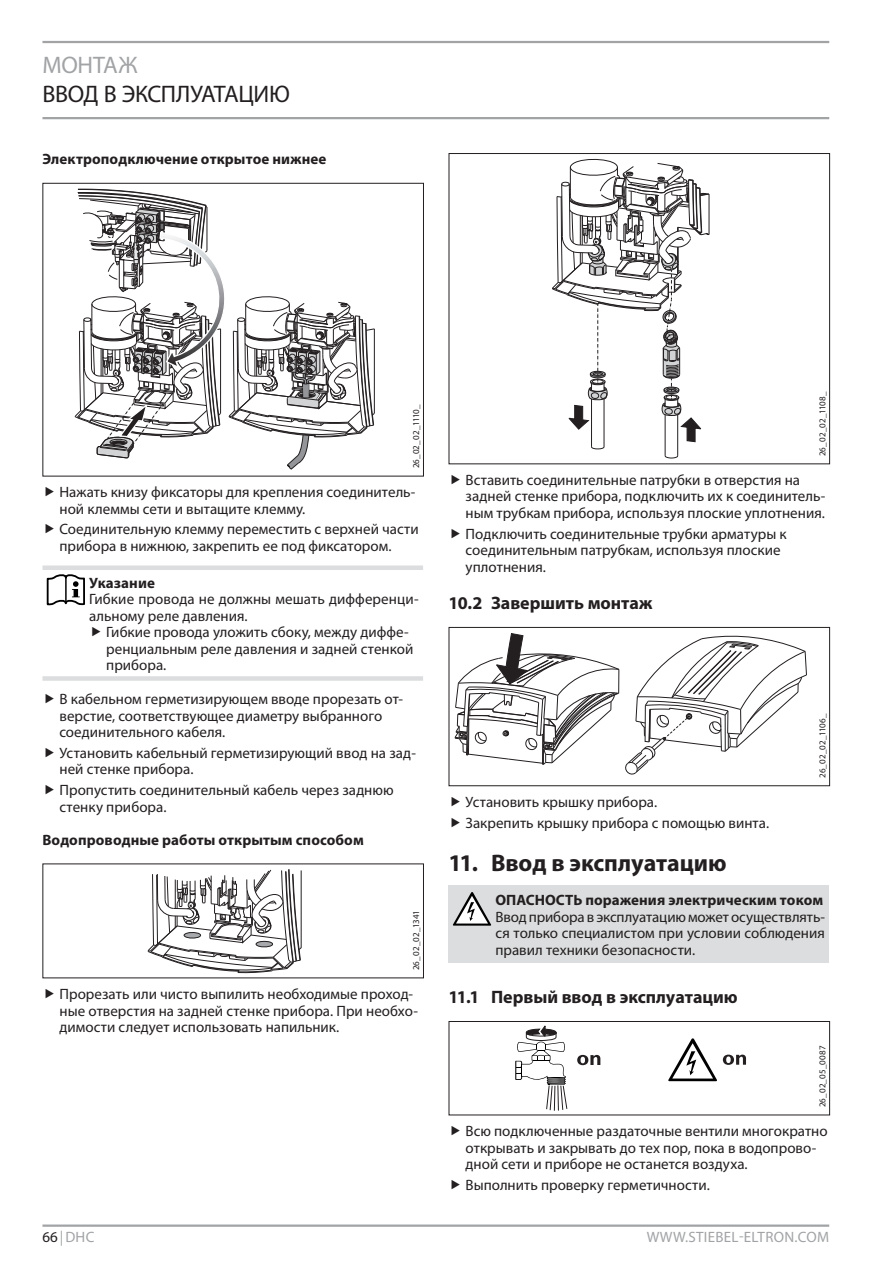
<style>
.page{position:relative;width:893px;height:1263px;background:#fff}
.page>*{position:absolute;margin:0;border:0;box-sizing:border-box;transform-origin:0 0}
.t1{font:700 24px "Myriad Pro";color:#231f20}
.t2{font:24px "Myriad Pro";letter-spacing:-.015em;color:#231f20}
.t3{font:24px "Myriad Pro";letter-spacing:-.015em;color:#a1a3a5}
.t4{font:700 18px "Myriad Pro";color:#231f20}
.t5{font:15px/16.5px "Myriad Pro";color:#231f20}
.t6{font:700 15px "Myriad Pro";letter-spacing:.005em;color:#231f20}
.t7{font:15px "Myriad Pro";letter-spacing:.02em;color:#a1a3a5}
.t8{font:9px "Myriad Pro";letter-spacing:-.005em;color:#231f20}
.s1{color:#231f20}
</style>
<div class="page">
<hr style="left:42px;top:1225px;width:787px;height:2px;background:#a1a3a5">
<hr style="left:42px;top:41px;width:787px;height:2px;background:#a1a3a5">
<hr style="left:42px;top:117px;width:787px;height:2px;background:#a1a3a5">
<svg style="left:75px;top:189px;width:300px;height:280px"></svg>
<div style="left:42px;top:183px;width:382px;height:293px;border:1px solid #231f20"></div>
<hr style="left:42px;top:566px;width:381px;height:4px;background:#dcddde">
<div style="left:42px;top:676px;width:381px;height:5px;background:#dcddde"></div>
<svg style="left:47px;top:574px;width:38px;height:31px"></svg>
<hr style="left:65px;top:577px;width:2px;height:25px;background:#000">
<svg style="left:148px;top:869px;width:153px;height:104px"></svg>
<svg style="left:664px;top:455px;width:14px;height:4px"></svg>
<hr style="left:677px;top:415px;width:1px;height:41px;background:#231f20">
<hr style="left:665px;top:415px;width:1px;height:41px;background:#231f20">
<svg style="left:552px;top:158px;width:158px;height:291px"></svg>
<div style="left:449px;top:153px;width:381px;height:311px;border:1px solid #231f20"></div>
<svg style="left:455px;top:633px;width:352px;height:142px"></svg>
<div style="left:449px;top:627px;width:381px;height:159px;border:1px solid #231f20"></div>
<div style="left:449px;top:886px;width:380px;height:77px;background:#dcddde"></div>
<svg style="left:453px;top:892px;width:38px;height:34px"></svg>
<svg style="left:515px;top:1026px;width:53px;height:85px"></svg>
<svg style="left:577px;top:1055px;width:23px;height:10px"></svg>
<svg style="left:723px;top:1055px;width:23px;height:10px"></svg>
<svg style="left:668px;top:1038px;width:49px;height:43px"></svg>
<div style="left:449px;top:1021px;width:381px;height:94px;border:1px solid #231f20"></div>
<h1 class="t3" style="left:42px;top:56px;width:97px">МОНТАЖ</h1>
<h1 class="t2" style="left:42px;top:85px;width:249px">ВВОД В ЭКСПЛУАТАЦИЮ</h1>
<p class="t6" style="left:42px;top:154px;width:285px">Электроподключение открытое нижнее</p>
<p class="t8" style="left:413px;top:468px;width:65px;rotate:-90deg">26_02_02_1110_</p>
<p class="t5" style="left:59px;top:485px;width:357px">Нажать книзу фиксаторы для крепления соединитель&shy;ной клеммы сети и вытащите клемму.</p>
<p class="t5" style="left:59px;top:522px;width:361px">Соединительную клемму переместить с верхней части прибора в нижнюю, закрепить ее под фиксатором.</p>
<p class="t6" style="left:89px;top:577px;width:67px">Указание</p>
<p class="t5" style="left:89px;top:592px;width:331px">Гибкие провода не должны мешать дифференци&shy;альному реле давления.</p>
<p class="t5" style="left:106px;top:625px;width:309px">Гибкие провода уложить сбоку, между диффе&shy;ренциальным реле давления и задней стенкой прибора.</p>
<p class="t5" style="left:59px;top:692px;width:345px">В кабельном герметизирующем вводе прорезать от&shy;верстие, соответствующее диаметру выбранного соединительного кабеля.</p>
<p class="t5" style="left:59px;top:745px;width:358px">Установить кабельный герметизирующий ввод на зад&shy;ней стенке прибора.</p>
<p class="t5" style="left:59px;top:783px;width:336px">Пропустить соединительный кабель через заднюю стенку прибора.</p>
<p class="t6" style="left:42px;top:834px;width:323px">Водопроводные работы открытым способом</p>
<p class="t8" style="left:413px;top:970px;width:62px;rotate:-90deg">26_02_02_1341</p>
<p class="t5" style="left:59px;top:987px;width:360px">Прорезать или чисто выпилить необходимые проход&shy;ные отверстия на задней стенке прибора. При необхо&shy;димости следует использовать напильник.</p>
<p class="t8" style="left:819px;top:456px;width:66px;rotate:-90deg">26_02_02_1108_</p>
<p class="t5" style="left:466px;top:473px;width:361px">Вставить соединительные патрубки в отверстия на задней стенке прибора, подключить их к соединитель&shy;ным трубкам прибора, используя плоские уплотнения.</p>
<p class="t5" style="left:466px;top:526px;width:323px">Подключить соединительные трубки арматуры к соединительным патрубкам, используя плоские уплотнения.</p>
<p class="t4" style="left:449px;top:596px;width:205px">10.2 Завершить монтаж</p>
<p class="t8" style="left:819px;top:778px;width:66px;rotate:-90deg">26_02_02_1106_</p>
<p class="t5" style="left:466px;top:792px;width:305px;line-height:20.7px">Установить крышку прибора.<br>Закрепить крышку прибора с помощью винта.</p>
<h1 class="t1" style="left:449px;top:854px;width:280px">11. Ввод в эксплуатацию</h1>
<p class="t6" style="left:495px;top:895px;width:329px">ОПАСНОСТЬ поражения электрическим током</p>
<p class="t5" style="left:495px;top:909px;width:331px;text-align:justify">Ввод прибора в эксплуатацию может осуществлять&shy;ся только специалистом при условии соблюдения правил техники безопасности.</p>
<p class="t4" style="left:449px;top:990px;width:291px">11.1 Первый ввод в эксплуатацию</p>
<p class="t8" style="left:819px;top:1107px;width:63px;rotate:-90deg">26_02_05_0087</p>
<p class="t5" style="left:466px;top:1124px;width:364px">Всю подключенные раздаточные вентили многократно открывать и закрывать до тех пор, пока в водопрово&shy;дной сети и приборе не останется воздуха.</p>
<p class="t5" style="left:466px;top:1178px;width:246px">Выполнить проверку герметичности.</p>
<p class="t7" style="left:42px;top:1231px;width:53px"><span class="s1">66</span> | DHC</p>
<p class="t7" style="left:647px;top:1231px;width:184px">WWW.STIEBEL-ELTRON.COM</p>
</div>
